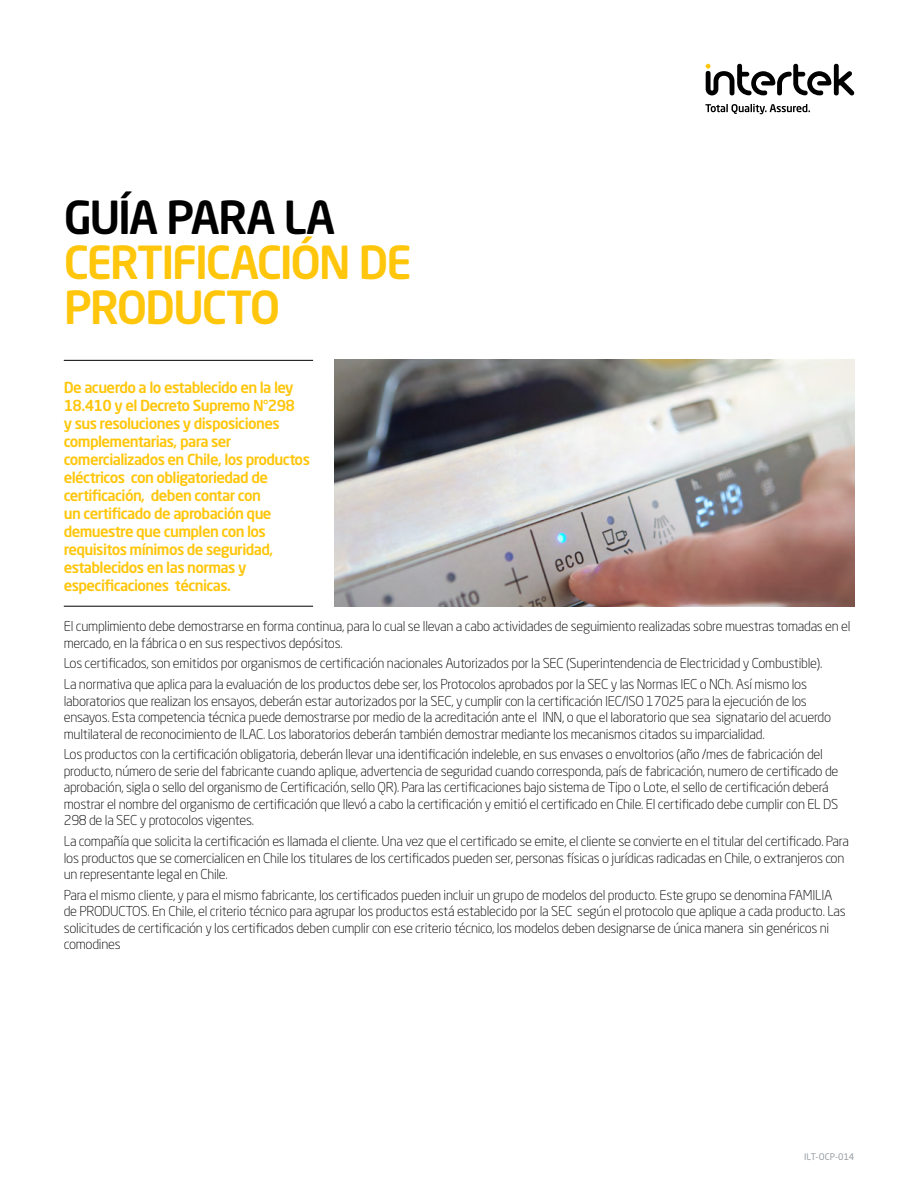
<style>
.page{position:relative;width:918px;height:1188px;background:#fff}
.page>*{position:absolute;margin:0;border:0;box-sizing:border-box;transform-origin:0 0}
.t1{font:500 45px/45px "Neo Sans Std";letter-spacing:-.05em;color:#ffc60b}
.t2{font:500 45px "Neo Sans Std";letter-spacing:-.04em;color:#000}
.t3{font:500 15px/18px "Neo Sans Std";letter-spacing:-.04em;color:#ffc60b}
.t4{font:300 13.5px/16.5px "Neo Sans Std";letter-spacing:-.02em;color:#000}
.t5{font:9px "Neo Sans Std";color:#969da2}
</style>
<div class="page">
<hr style="left:64px;top:606px;width:249px;height:1px;background:#000">
<hr style="left:64px;top:360px;width:249px;height:1px;background:#000">
<svg style="left:705px;top:104px;width:105px;height:10px"></svg>
<svg style="left:706px;top:64px;width:148px;height:31px"></svg>
<img style="left:334px;top:360px;width:520px;height:247px">
<h1 class="t2" style="left:64px;top:189px;width:273px">GUÍA PARA LA</h1>
<h1 class="t1" style="left:64px;top:239px;width:350px">CERTIFICACIÓN DE<br>PRODUCTO</h1>
<p class="t3" style="left:64px;top:378px;width:248px">De acuerdo a lo establecido en la ley<br>18.410 y el Decreto Supremo N°298<br>y sus resoluciones y disposiciones complementarias, para ser comercializados en Chile, los productos eléctricos con obligatoriedad de certificación, deben contar con<br>un certificado de aprobación que demuestre que cumplen con los requisitos mínimos de seguridad, establecidos en las normas y especificaciones técnicas.</p>
<p class="t4" style="left:64px;top:618px;width:788px">El cumplimiento debe demostrarse en forma continua, para lo cual se llevan a cabo actividades de seguimiento realizadas sobre muestras tomadas en el mercado, en la fábrica o en sus respectivos depósitos.</p>
<p class="t4" style="left:64px;top:653px;width:760px;line-height:20.7px">Los certificados, son emitidos por organismos de certificación nacionales Autorizados por la SEC (Superintendencia de Electricidad y Combustible).<br>La normativa que aplica para la evaluación de los productos debe ser, los Protocolos aprobados por la SEC y las Normas IEC o NCh. Así mismo los</p>
<p class="t4" style="left:64px;top:692px;width:769px">laboratorios que realizan los ensayos, deberán estar autorizados por la SEC, y cumplir con la certificación IEC/ISO 17025 para la ejecución de los ensayos. Esta competencia técnica puede demostrarse por medio de la acreditación ante el INN, o que el laboratorio que sea signatario del acuerdo multilateral de reconocimiento de ILAC. Los laboratorios deberán también demostrar mediante los mecanismos citados su imparcialidad.</p>
<p class="t4" style="left:64px;top:746px;width:776px">Los productos con la certificación obligatoria, deberán llevar una identificación indeleble, en sus envases o envoltorios (año /mes de fabricación del producto, número de serie del fabricante cuando aplique, advertencia de seguridad cuando corresponda, país de fabricación, numero de certificado de aprobación, sigla o sello del organismo de Certificación, sello QR). Para las certificaciones bajo sistema de Tipo o Lote, el sello de certificación deberá mostrar el nombre del organismo de certificación que llevó a cabo la certificación y emitió el certificado en Chile. El certificado debe cumplir con EL DS 298 de la SEC y protocolos vigentes.</p>
<p class="t4" style="left:64px;top:833px;width:787px">La compañía que solicita la certificación es llamada el cliente. Una vez que el certificado se emite, el cliente se convierte en el titular del certificado. Para los productos que se comercialicen en Chile los titulares de los certificados pueden ser, personas físicas o jurídicas radicadas en Chile, o extranjeros con un representante legal en Chile.</p>
<p class="t4" style="left:64px;top:887px;width:784px">Para el mismo cliente, y para el mismo fabricante, los certificados pueden incluir un grupo de modelos del producto. Este grupo se denomina FAMILIA de PRODUCTOS. En Chile, el criterio técnico para agrupar los productos está establecido por la SEC según el protocolo que aplique a cada producto. Las solicitudes de certificación y los certificados deben cumplir con ese criterio técnico, los modelos deben designarse de única manera sin genéricos ni comodines</p>
<p class="t5" style="left:804px;top:1151px;width:51px">ILT-OCP-014</p>
</div>
